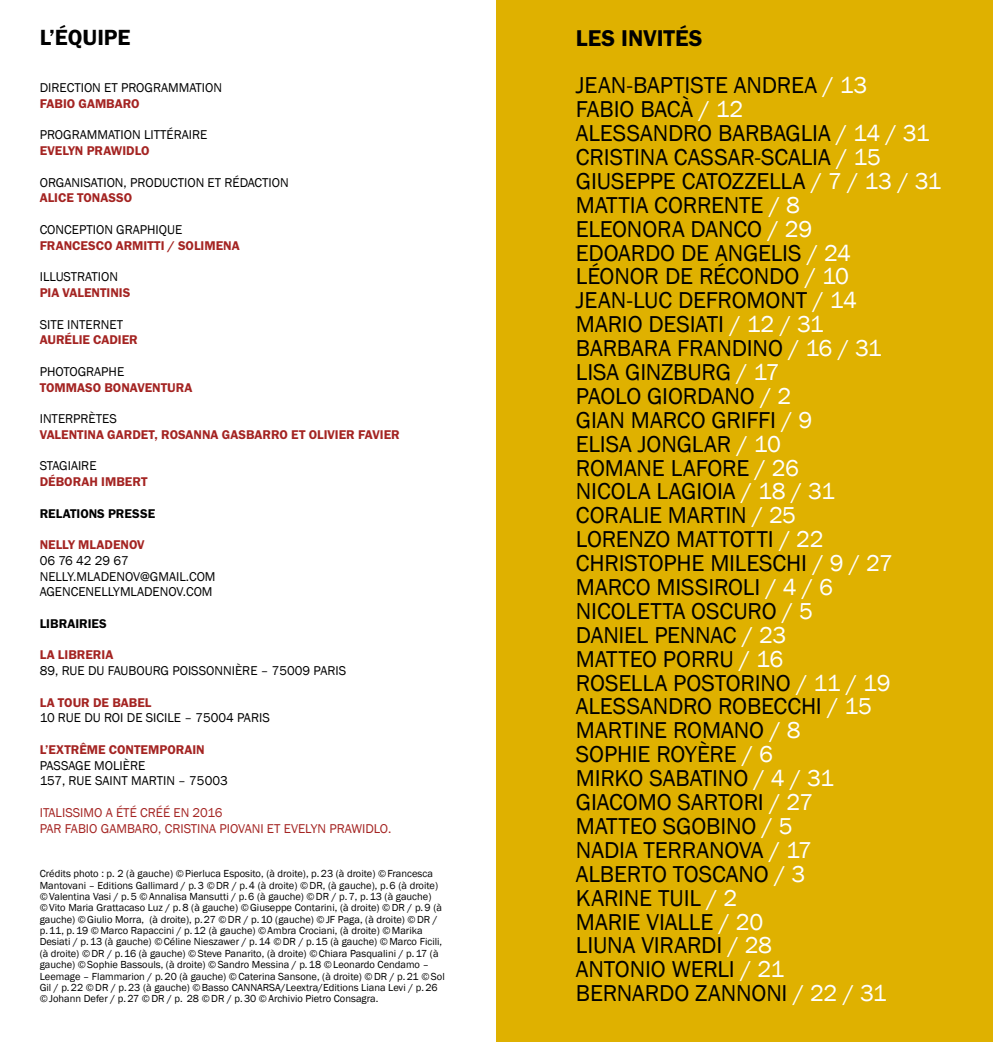
<style>
.page{position:relative;width:993px;height:1042px;background:#fff}
.page>*{position:absolute;margin:0;border:0;box-sizing:border-box;transform-origin:0 0}
.t1{font:23.62px/23.8px "Franklin Gothic";letter-spacing:-.005em;color:#000}
.t2{font:23.62px "Franklin Gothic URW Dem";color:#000}
.t3{font:22.75px "Franklin Gothic URW Dem";color:#000}
.t4{font:13.12px/15.8px "Franklin Gothic";color:#000}
.t5{font:13.12px "Franklin Gothic URW Dem";color:#a42422}
.t6{font:13.12px/15.8px "Franklin Gothic";color:#a42422}
.t7{font:13.12px "Franklin Gothic URW Dem";color:#000}
.t8{font:10.5px/11.4px "Franklin Gothic";color:#000}
.s1{color:#fff}
</style>
<div class="page">
<div style="left:496px;top:0;width:496px;height:1042px;background:#dfb100"></div>
<h2 class="t3" style="left:40px;top:23px;width:92px">L’ÉQUIPE</h2>
<p class="t4" style="left:40px;top:80px;width:184px">DIRECTION ET PROGRAMMATION</p>
<p class="t5" style="left:40px;top:95px;width:101px">FABIO GAMBARO</p>
<p class="t4" style="left:40px;top:127px;width:169px">PROGRAMMATION LITTÉRAIRE</p>
<p class="t5" style="left:40px;top:143px;width:111px">EVELYN PRAWIDLO</p>
<p class="t4" style="left:40px;top:175px;width:250px">ORGANISATION, PRODUCTION ET RÉDACTION</p>
<p class="t5" style="left:40px;top:190px;width:94px">ALICE TONASSO</p>
<p class="t4" style="left:40px;top:222px;width:144px">CONCEPTION GRAPHIQUE</p>
<p class="t5" style="left:40px;top:237px;width:201px">FRANCESCO ARMITTI / SOLIMENA</p>
<p class="t4" style="left:40px;top:269px;width:80px">ILLUSTRATION</p>
<p class="t5" style="left:40px;top:284px;width:92px">PIA VALENTINIS</p>
<p class="t4" style="left:40px;top:316px;width:85px">SITE INTERNET</p>
<p class="t5" style="left:40px;top:332px;width:100px">AURÉLIE CADIER</p>
<p class="t4" style="left:40px;top:364px;width:86px">PHOTOGRAPHE</p>
<p class="t5" style="left:40px;top:379px;width:154px">TOMMASO BONAVENTURA</p>
<p class="t4" style="left:40px;top:411px;width:79px">INTERPRÈTES</p>
<p class="t5" style="left:40px;top:426px;width:361px">VALENTINA GARDET, ROSANNA GASBARRO ET OLIVIER FAVIER</p>
<p class="t4" style="left:40px;top:458px;width:58px">STAGIAIRE</p>
<p class="t5" style="left:40px;top:473px;width:109px">DÉBORAH IMBERT</p>
<p class="t7" style="left:40px;top:505px;width:117px">RELATIONS PRESSE</p>
<p class="t5" style="left:40px;top:536px;width:106px">NELLY MLADENOV</p>
<p class="t4" style="left:40px;top:553px;width:177px">06 76 42 29 67<br>NELLY.MLADENOV@GMAIL.COM<br>AGENCENELLYMLADENOV.COM</p>
<p class="t7" style="left:40px;top:615px;width:69px">LIBRAIRIES</p>
<p class="t5" style="left:40px;top:647px;width:75px">LA LIBRERIA</p>
<p class="t4" style="left:40px;top:663px;width:308px">89, RUE DU FAUBOURG POISSONNIÈRE – 75009 PARIS</p>
<p class="t5" style="left:40px;top:694px;width:113px">LA TOUR DE BABEL</p>
<p class="t4" style="left:40px;top:710px;width:231px">10 RUE DU ROI DE SICILE – 75004 PARIS</p>
<p class="t5" style="left:40px;top:741px;width:166px">L’EXTRÊME CONTEMPORAIN</p>
<p class="t4" style="left:40px;top:757px;width:189px">PASSAGE MOLIÈRE<br>157, RUE SAINT MARTIN – 75003</p>
<p class="t6" style="left:40px;top:805px;width:353px">ITALISSIMO A ÉTÉ CRÉÉ EN 2016<br>PAR FABIO GAMBARO, CRISTINA PIOVANI ET EVELYN PRAWIDLO.</p>
<p class="t8" style="left:40px;top:868px;width:406px">Crédits photo : p. 2 (à gauche) ©Pierluca Esposito, (à droite), p.23 (à droite) ©Francesca Mantovani – Editions Gallimard / p.3 ©DR / p.4 (à droite) ©DR, (à gauche), p.6 (à droite) ©Valentina Vasi / p.5 ©Annalisa Mansutti / p.6 (à gauche) ©DR / p.7, p.13 (à gauche) ©Vito Maria Grattacaso Luz / p.8 (à gauche) ©Giuseppe Contarini, (à droite) ©DR / p.9 (à gauche) ©Giulio Morra, (à droite), p.27 ©DR / p.10 (gauche) ©JF Paga, (à droite) ©DR / p.11, p.19 ©Marco Rapaccini / p.12 (à gauche) ©Ambra Crociani, (à droite) ©Marika Desiati / p.13 (à gauche) ©Céline Nieszawer / p.14 ©DR / p.15 (à gauche) ©Marco Ficili, (à droite) ©DR / p.16 (à gauche) ©Steve Panarito, (à droite) ©Chiara Pasqualini / p.17 (à gauche) ©Sophie Bassouls, (à droite) ©Sandro Messina / p.18 ©Leonardo Cendamo – Leemage – Flammarion / p.20 (à gauche) ©Caterina Sansone, (à droite) ©DR / p.21 ©Sol Gil / p.22 ©DR / p.23 (à gauche) ©Basso CANNARSA/Leextra/Editions Liana Levi / p.26 ©Johann Defer / p.27 ©DR / p. 28 ©DR / p.30 ©Archivio Pietro Consagra.</p>
<h1 class="t2" style="left:575px;top:23px;width:128px">LES INVITÉS</h1>
<p class="t1" style="left:575px;top:74px;width:367px">JEAN-BAPTISTE ANDREA <span class="s1">/ 13<br></span>FABIO BACÀ <span class="s1">/ 12<br></span>ALESSANDRO BARBAGLIA <span class="s1">/ 14 / 31<br></span>CRISTINA CASSAR-SCALIA <span class="s1">/ 15<br></span>GIUSEPPE CATOZZELLA <span class="s1">/ 7 / 13 / 31<br></span>MATTIA CORRENTE <span class="s1">/ 8<br></span>ELEONORA DANCO <span class="s1">/ 29<br></span>EDOARDO DE ANGELIS <span class="s1">/ 24<br></span>LÉONOR DE RÉCONDO <span class="s1">/ 10<br></span>JEAN-LUC DEFROMONT <span class="s1">/ 14<br></span>MARIO DESIATI <span class="s1">/ 12 / 31<br></span>BARBARA FRANDINO <span class="s1">/ 16 / 31<br></span>LISA GINZBURG <span class="s1">/ 17<br></span>PAOLO GIORDANO <span class="s1">/ 2<br></span>GIAN MARCO GRIFFI <span class="s1">/ 9<br></span>ELISA JONGLAR <span class="s1">/ 10<br></span>ROMANE LAFORE <span class="s1">/ 26<br></span>NICOLA LAGIOIA <span class="s1">/ 18 / 31<br></span>CORALIE MARTIN <span class="s1">/ 25<br></span>LORENZO MATTOTTI <span class="s1">/ 22<br></span>CHRISTOPHE MILESCHI <span class="s1">/ 9 / 27<br></span>MARCO MISSIROLI <span class="s1">/ 4 / 6<br></span>NICOLETTA OSCURO <span class="s1">/ 5<br></span>DANIEL PENNAC <span class="s1">/ 23<br></span>MATTEO PORRU <span class="s1">/ 16<br></span>ROSELLA POSTORINO <span class="s1">/ 11 / 19<br></span>ALESSANDRO ROBECCHI <span class="s1">/ 15<br></span>MARTINE ROMANO <span class="s1">/ 8<br></span>SOPHIE ROYÈRE <span class="s1">/ 6<br></span>MIRKO SABATINO <span class="s1">/ 4 / 31<br></span>GIACOMO SARTORI <span class="s1">/ 27<br></span>MATTEO SGOBINO <span class="s1">/ 5<br></span>NADIA TERRANOVA <span class="s1">/ 17<br></span>ALBERTO TOSCANO <span class="s1">/ 3<br></span>KARINE TUIL <span class="s1">/ 2<br></span>MARIE VIALLE <span class="s1">/ 20<br></span>LIUNA VIRARDI <span class="s1">/ 28<br></span>ANTONIO WERLI <span class="s1">/ 21<br></span>BERNARDO ZANNONI <span class="s1">/ 22 / 31</span></p>
</div>
